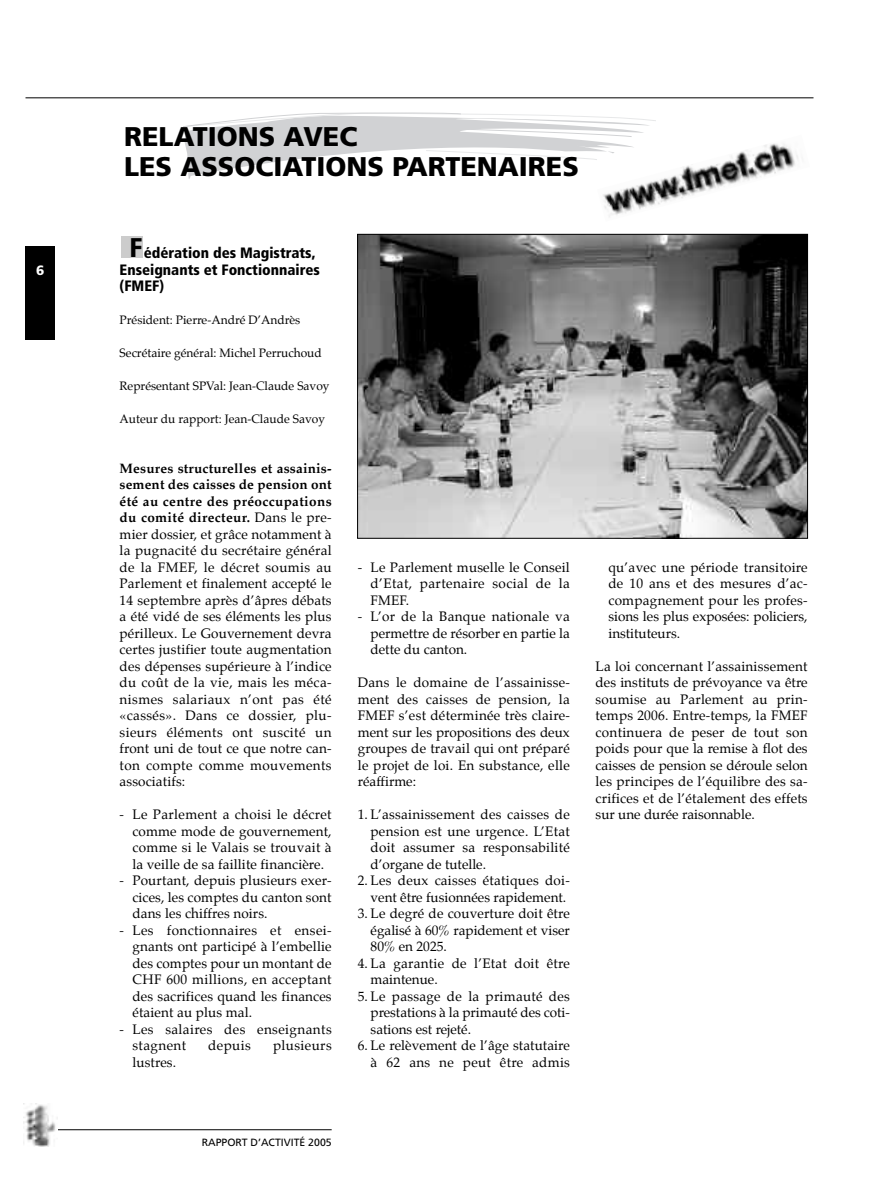
<style>
.page{position:relative;width:893px;height:1191px;background:#fff}
.page>*{position:absolute;margin:0;border:0;box-sizing:border-box;transform-origin:0 0}
.t1{font:900 27px/30px "Frutiger";color:#000}
.t2{font:900 condensed 27px "Frutiger";color:#000}
.t3{font:900 condensed 15px/16.5px "Frutiger";color:#000}
.t4{font:13.5px/16.5px "Palatino";letter-spacing:.01em;color:#000;text-align:justify}
.t5{font:13.5px/16.5px "Palatino";letter-spacing:.03em;color:#000}
.t6{font:900 13.5px "Frutiger";color:#fff}
.t7{font:12px "Palatino";color:#000}
.t8{font:10.5px "Frutiger";color:#000}
.s1{font-weight:700}
</style>
<div class="page">
<hr style="left:57px;top:1129px;width:275px;height:1px;background:#000">
<div style="left:26px;top:247px;width:29px;height:93px;background:#000"></div>
<img style="left:23px;top:1103px;width:33px;height:43px">
<div style="left:121px;top:237px;width:21px;height:21px;background:#ccc"></div>
<hr style="left:26px;top:97px;width:787px;height:1px;background:#000">
<svg style="left:183px;top:113px;width:473px;height:66px"></svg>
<img style="left:597px;top:135px;width:201px;height:82px">
<img style="left:359px;top:236px;width:447px;height:300px">
<div style="left:357px;top:234px;width:451px;height:304px;border:1px solid #000"></div>
<p class="t6" style="left:36px;top:265px;width:10px">6</p>
<h1 class="t1" style="left:124px;top:123px;width:456px">RELATIONS AVEC<br>LES ASSOCIATIONS PARTENAIRES</h1>
<h1 class="t2" style="left:129px;top:237px;width:14px">F</h1>
<p class="t3" style="left:120px;top:246px;width:202px;text-indent:24px">édération des Magistrats,<br>Enseignants et Fonctionnaires (FMEF)</p>
<p class="t7" style="left:120px;top:314px;width:182px">Président: Pierre-André D’Andrès</p>
<p class="t7" style="left:120px;top:347px;width:204px">Secrétaire général: Michel Perruchoud</p>
<p class="t7" style="left:120px;top:380px;width:212px">Représentant SPVal: Jean-Claude Savoy</p>
<p class="t7" style="left:120px;top:413px;width:207px">Auteur du rapport: Jean-Claude Savoy</p>
<p class="t4" style="left:120px;top:461px;width:214px"><span class="s1">Mesures structurelles et assainis&shy;sement des caisses de pension ont été au centre des préoccupations du comité directeur.</span> Dans le pre&shy;mier dossier, et grâce notamment à la pugnacité du secrétaire général de la FMEF, le décret soumis au Parlement et finalement accepté le 14 septembre après d’âpres débats a été vidé de ses éléments les plus périlleux. Le Gouvernement devra certes justifier toute augmentation des dépenses supérieure à l’indice du coût de la vie, mais les méca&shy;nismes salariaux n’ont pas été «cassés». Dans ce dossier, plu&shy;sieurs éléments ont suscité un front uni de tout ce que notre can&shy;ton compte comme mouvements associatifs:</p>
<p class="t4" style="left:132px;top:807px;width:201px;text-indent:-13px">- Le Parlement a choisi le décret comme mode de gouvernement, comme si le Valais se trouvait à la veille de sa faillite financière.</p>
<p class="t4" style="left:132px;top:873px;width:201px;text-indent:-13px">- Pourtant, depuis plusieurs exer&shy;cices, les comptes du canton sont dans les chiffres noirs.</p>
<p class="t4" style="left:132px;top:923px;width:201px;text-indent:-13px">- Les fonctionnaires et ensei&shy;gnants ont participé à l’embellie des comptes pour un montant de CHF 600 millions, en acceptant des sacrifices quand les finances étaient au plus mal.</p>
<p class="t5" style="left:132px;top:1022px;width:201px;text-indent:-13px">- Les salaires des enseignants stagnent</p>
<p class="t4" style="left:208px;top:1038px;width:44px">depuis</p>
<p class="t5" style="left:273px;top:1038px;width:60px">plusieurs</p>
<p class="t4" style="left:132px;top:1055px;width:45px">lustres.</p>
<p class="t4" style="left:371px;top:560px;width:201px;text-indent:-13px">- Le Parlement muselle le Conseil d’Etat, partenaire social de la FMEF.</p>
<p class="t4" style="left:371px;top:609px;width:201px;text-indent:-13px">- L’or de la Banque nationale va permettre de résorber en partie la dette du canton.</p>
<p class="t4" style="left:358px;top:675px;width:214px">Dans le domaine de l’assainisse&shy;ment des caisses de pension, la FMEF s’est déterminée très claire&shy;ment sur les propositions des deux groupes de travail qui ont préparé le projet de loi. En substance, elle réaffirme:</p>
<p class="t4" style="left:371px;top:807px;width:201px;text-indent:-13px">1. L’assainissement des caisses de pension est une urgence. L’Etat doit assumer sa responsabilité d’organe de tutelle.</p>
<p class="t4" style="left:358px;top:873px;width:214px;text-align:right">2. Les deux caisses étatiques doi&shy;vent être fusionnées rapidement.</p>
<p class="t4" style="left:371px;top:906px;width:201px;text-indent:-13px">3. Le degré de couverture doit être égalisé à 60% rapidement et viser 80% en 2025.</p>
<p class="t4" style="left:371px;top:956px;width:201px;text-indent:-13px">4. La garantie de l’Etat doit être maintenue.</p>
<p class="t4" style="left:371px;top:989px;width:201px;text-indent:-13px">5. Le passage de la primauté des prestations à la primauté des coti&shy;sations est rejeté.</p>
<p class="t4" style="left:358px;top:1038px;width:214px;text-align:right">6. Le relèvement de l’âge statutaire à 62 ans ne peut être admis</p>
<p class="t4" style="left:608px;top:560px;width:201px">qu’avec une période transitoire de 10 ans et des mesures d’ac&shy;compagnement pour les profes&shy;sions les plus exposées: policiers, instituteurs.</p>
<p class="t4" style="left:596px;top:659px;width:214px">La loi concernant l’assainissement des instituts de prévoyance va être soumise au Parlement au prin&shy;temps 2006. Entre-temps, la FMEF continuera de peser de tout son poids pour que la remise à flot des caisses de pension se déroule selon les principes de l’équilibre des sa&shy;crifices et de l’étalement des effets sur une durée raisonnable.</p>
<p class="t8" style="left:202px;top:1137px;width:131px">RAPPORT D’ACTIVITÉ 2005</p>
</div>
